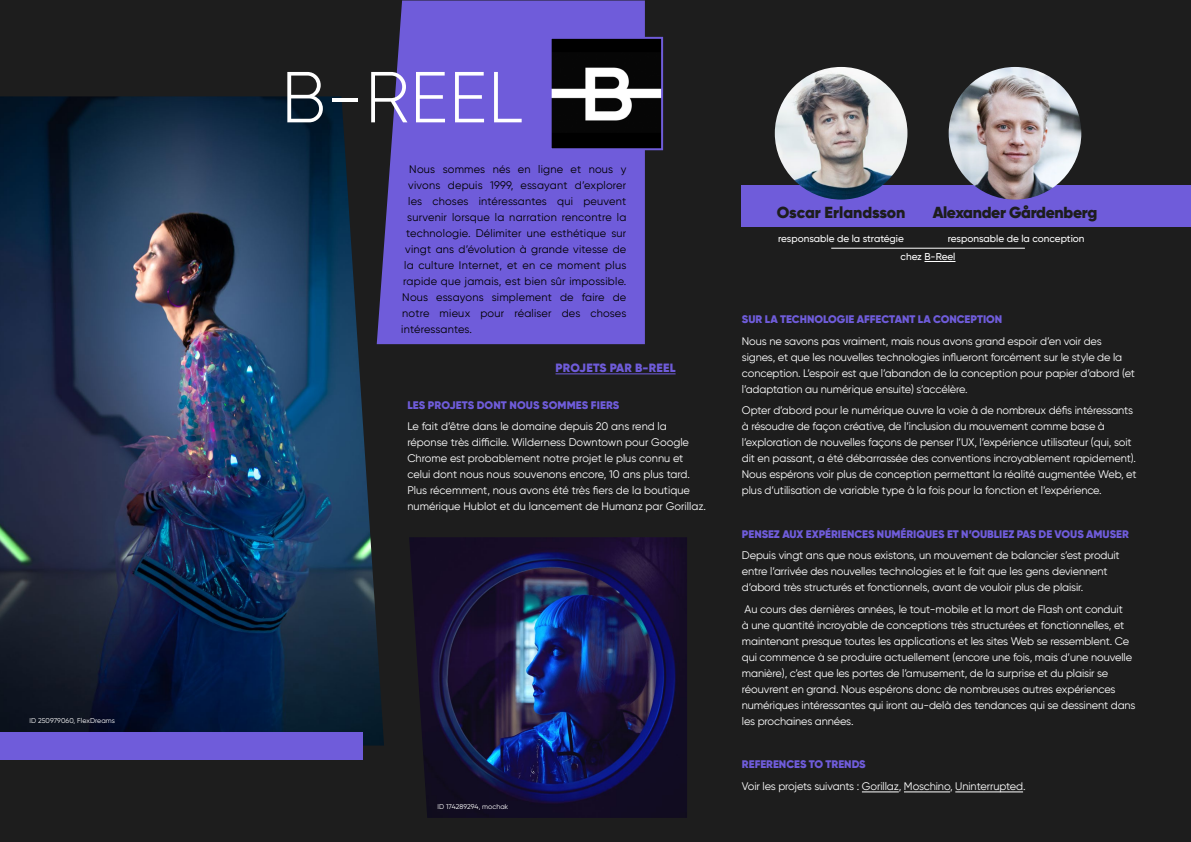
<style>
.page{position:relative;width:1191px;height:842px;background:#1d1d1d}
.page>*{position:absolute;margin:0;border:0;box-sizing:border-box;transform-origin:0 0}
.t1{font:300 72px "Gilroy";color:#fff}
.t2{font:900 16px "Gilroy";letter-spacing:-.02em;color:#1d1d1d}
.t3{font:900 16px "Gilroy";color:#1d1d1d}
.t4{font:900 12px "Gilroy";letter-spacing:.02em;color:#6f5cda}
.t5{font:11px/16px "Gilroy";letter-spacing:-.01em;color:#fff}
.t6{font:11px "Gilroy";letter-spacing:.02em;color:#000}
.t7{font:900 11px "Gilroy";color:#6f5cda}
.t8{font:500 10px/17.4px "Gilroy";color:#fff}
.t9{font:7px "Gilroy";letter-spacing:.01em;color:#fff}
</style>
<div class="page">
<div style="left:384px;top:1px;width:261px;height:343px;background:#6f5cda"></div>
<img style="left:0;top:96px;width:384px;height:649px">
<hr style="left:862px;top:792px;width:36px;height:1px;background:#fff">
<hr style="left:904px;top:792px;width:46px;height:1px;background:#fff">
<hr style="left:955px;top:792px;width:68px;height:1px;background:#fff">
<hr style="left:555px;top:374px;width:120px;height:1px;background:#6f5cda">
<div style="left:0;top:732px;width:363px;height:27px;background:#6f5cda"></div>
<img style="left:409px;top:537px;width:278px;height:281px">
<img style="left:552px;top:40px;width:108px;height:107px">
<div style="left:549px;top:37px;width:114px;height:113px;border:2px solid #6f5cda"></div>
<div style="left:742px;top:185px;width:449px;height:41px;background:#6f5cda"></div>
<img style="left:948px;top:67px;width:133px;height:133px;border-radius:66px">
<hr style="left:924px;top:261px;width:31px;height:1px;background:#fff">
<hr style="left:831px;top:248px;width:194px;height:1px;background:#fff">
<img style="left:775px;top:67px;width:132px;height:133px;border-radius:66px">
<p class="t9" style="left:29px;top:716px;width:87px">ID 250979060, FlexDreams</p>
<h1 class="t1" style="left:281px;top:53px;width:244px">B-REEL</h1>
<p class="t6" style="left:409px;top:162px;width:219px">Nous sommes nés en ligne et nous y</p>
<p class="t6" style="left:408px;top:178px;width:220px">vivons depuis 1999, essayant d’explorer</p>
<p class="t6" style="left:408px;top:194px;width:219px">les choses intéressantes qui peuvent</p>
<p class="t6" style="left:407px;top:210px;width:220px">survenir lorsque la narration rencontre la</p>
<p class="t6" style="left:406px;top:226px;width:222px">technologie. Délimiter une esthétique sur</p>
<p class="t6" style="left:405px;top:242px;width:222px">vingt ans d’évolution à grande vitesse de</p>
<p class="t6" style="left:404px;top:258px;width:223px">la culture Internet, et en ce moment plus</p>
<p class="t6" style="left:403px;top:274px;width:225px">rapide que jamais, est bien sûr impossible.</p>
<p class="t6" style="left:402px;top:290px;width:225px">Nous essayons simplement de faire de</p>
<p class="t6" style="left:402px;top:306px;width:225px">notre mieux pour réaliser des choses</p>
<p class="t6" style="left:401px;top:322px;width:72px">intéressantes.</p>
<p class="t4" style="left:555px;top:360px;width:121px">PROJETS PAR B-REEL</p>
<p class="t7" style="left:407px;top:398px;width:213px">LES PROJETS DONT NOUS SOMMES FIERS</p>
<p class="t5" style="left:407px;top:418px;width:300px">Le fait d’être dans le domaine depuis 20 ans rend la réponse très difficile. Wilderness Downtown pour Google Chrome est probablement notre projet le plus connu et celui dont nous nous souvenons encore, 10 ans plus tard.<br>Plus récemment, nous avons été très fiers de la boutique numérique Hublot et du lancement de Humanz par Gorillaz.</p>
<p class="t9" style="left:437px;top:803px;width:72px">ID 174289294, mochak</p>
<h2 class="t2" style="left:932px;top:203px;width:166px">Alexander Gårdenberg</h2>
<p class="t8" style="left:900px;top:230px;width:185px;text-indent:47px">responsable de la conception chez B-Reel</p>
<h2 class="t3" style="left:776px;top:203px;width:130px">Oscar Erlandsson</h2>
<p class="t8" style="left:778px;top:230px;width:127px">responsable de la stratégie</p>
<p class="t7" style="left:742px;top:312px;width:262px">SUR LA TECHNOLOGIE AFFECTANT LA CONCEPTION</p>
<p class="t5" style="left:742px;top:333px;width:395px">Nous ne savons pas vraiment, mais nous avons grand espoir d’en voir des signes, et que les nouvelles technologies influeront forcément sur le style de la conception. L’espoir est que l’abandon de la conception pour papier d’abord (et l’adaptation au numérique ensuite) s’accélère.</p>
<p class="t5" style="left:742px;top:402px;width:396px">Opter d’abord pour le numérique ouvre la voie à de nombreux défis intéressants à résoudre de façon créative, de l’inclusion du mouvement comme base à l’exploration de nouvelles façons de penser l’UX, l’expérience utilisateur (qui, soit dit en passant, a été débarrassée des conventions incroyablement rapidement).<br>Nous espérons voir plus de conception permettant la réalité augmentée Web, et plus d’utilisation de variable type à la fois pour la fonction et l’expérience.</p>
<p class="t7" style="left:742px;top:527px;width:388px">PENSEZ AUX EXPÉRIENCES NUMÉRIQUES ET N’OUBLIEZ PAS DE VOUS AMUSER</p>
<p class="t5" style="left:742px;top:547px;width:379px">Depuis vingt ans que nous existons, un mouvement de balancier s’est produit entre l’arrivée des nouvelles technologies et le fait que les gens deviennent d’abord très structurés et fonctionnels, avant de vouloir plus de plaisir.</p>
<p class="t5" style="left:742px;top:601px;width:395px">Au cours des dernières années, le tout-mobile et la mort de Flash ont conduit<br>à une quantité incroyable de conceptions très structurées et fonctionnelles, et maintenant presque toutes les applications et les sites Web se ressemblent. Ce qui commence à se produire actuellement (encore une fois, mais d’une nouvelle manière), c’est que les portes de l’amusement, de la surprise et du plaisir se réouvrent en grand. Nous espérons donc de nombreuses autres expériences numériques intéressantes qui iront au-delà des tendances qui se dessinent dans les prochaines années.</p>
<p class="t7" style="left:742px;top:757px;width:125px">REFERENCES TO TRENDS</p>
<p class="t5" style="left:742px;top:778px;width:285px">Voir les projets suivants : Gorillaz, Moschino, Uninterrupted.</p>
</div>
